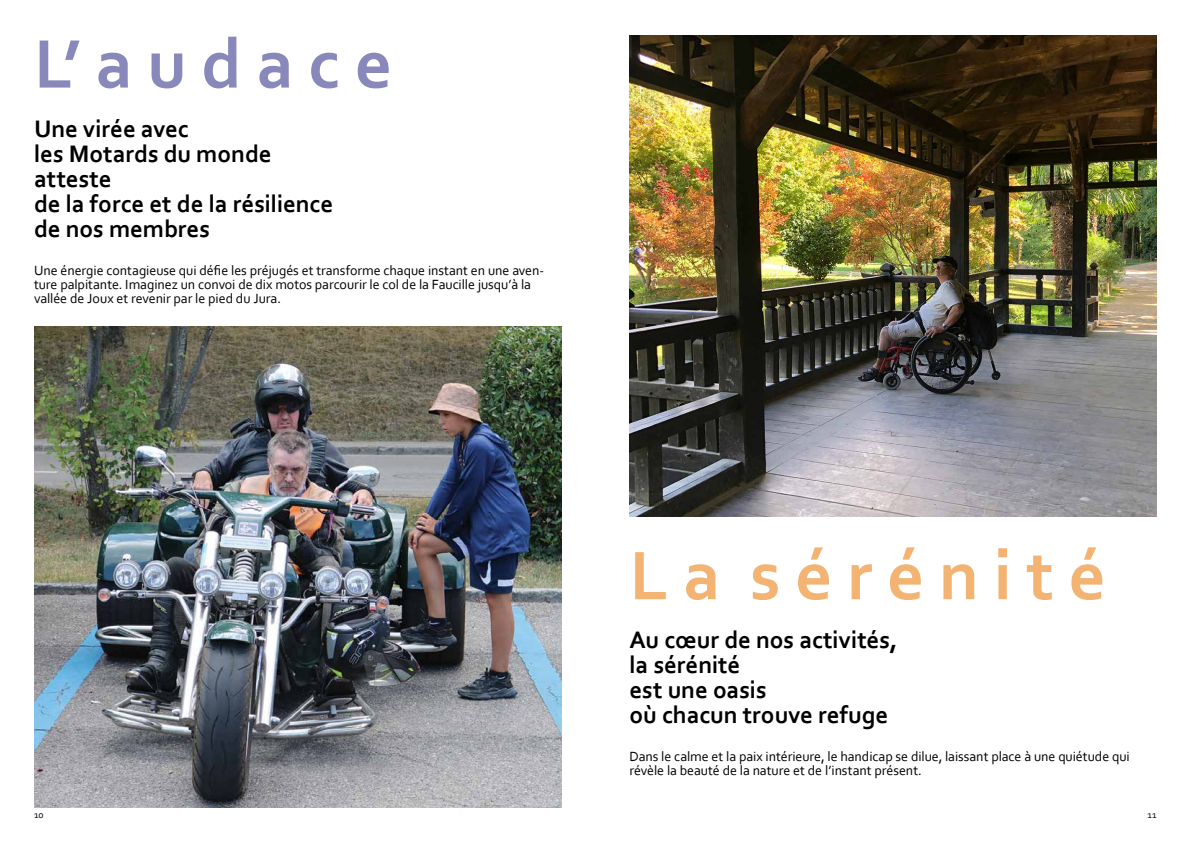
<style>
.page{position:relative;width:1191px;height:842px;background:#fff}
.page>*{position:absolute;margin:0;border:0;box-sizing:border-box;transform-origin:0 0}
.t1{font:700 72px "Corbel";color:#f3b473}
.t2{font:700 72px "Corbel";color:#8889ba}
.t3{font:700 25px/25px "Corbel";letter-spacing:-.005em;color:#000}
.t4{font:14px/14px "Corbel";letter-spacing:-.005em;color:#000}
.t5{font:10px "Corbel";color:#000}
</style>
<div class="page">
<img style="left:34px;top:327px;width:527px;height:481px">
<img style="left:629px;top:36px;width:528px;height:481px">
<h1 class="t2" style="left:34px;top:19px;width:359px">L’ a u d a c e</h1>
<h2 class="t3" style="left:34px;top:115px;width:301px">Une virée avec<br>les Motards du monde atteste<br>de la force et de la résilience de nos membres</h2>
<p class="t4" style="left:34px;top:263px;width:511px">Une énergie contagieuse qui défie les préjugés et transforme chaque instant en une aven&shy;ture palpitante. Imaginez un convoi de dix motos parcourir le col de la Faucille jusqu’à la vallée de Joux et revenir par le pied du Jura.</p>
<h1 class="t1" style="left:629px;top:531px;width:477px">L a s é r é n i t é</h1>
<h2 class="t3" style="left:629px;top:627px;width:270px">Au cœur de nos activités, la sérénité<br>est une oasis<br>où chacun trouve refuge</h2>
<p class="t4" style="left:629px;top:749px;width:502px">Dans le calme et la paix intérieure, le handicap se dilue, laissant place à une quiétude qui révèle la beauté de la nature et de l’instant présent.</p>
<p class="t5" style="left:34px;top:809px;width:11px">10</p>
<p class="t5" style="left:1147px;top:809px;width:10px">11</p>
</div>
